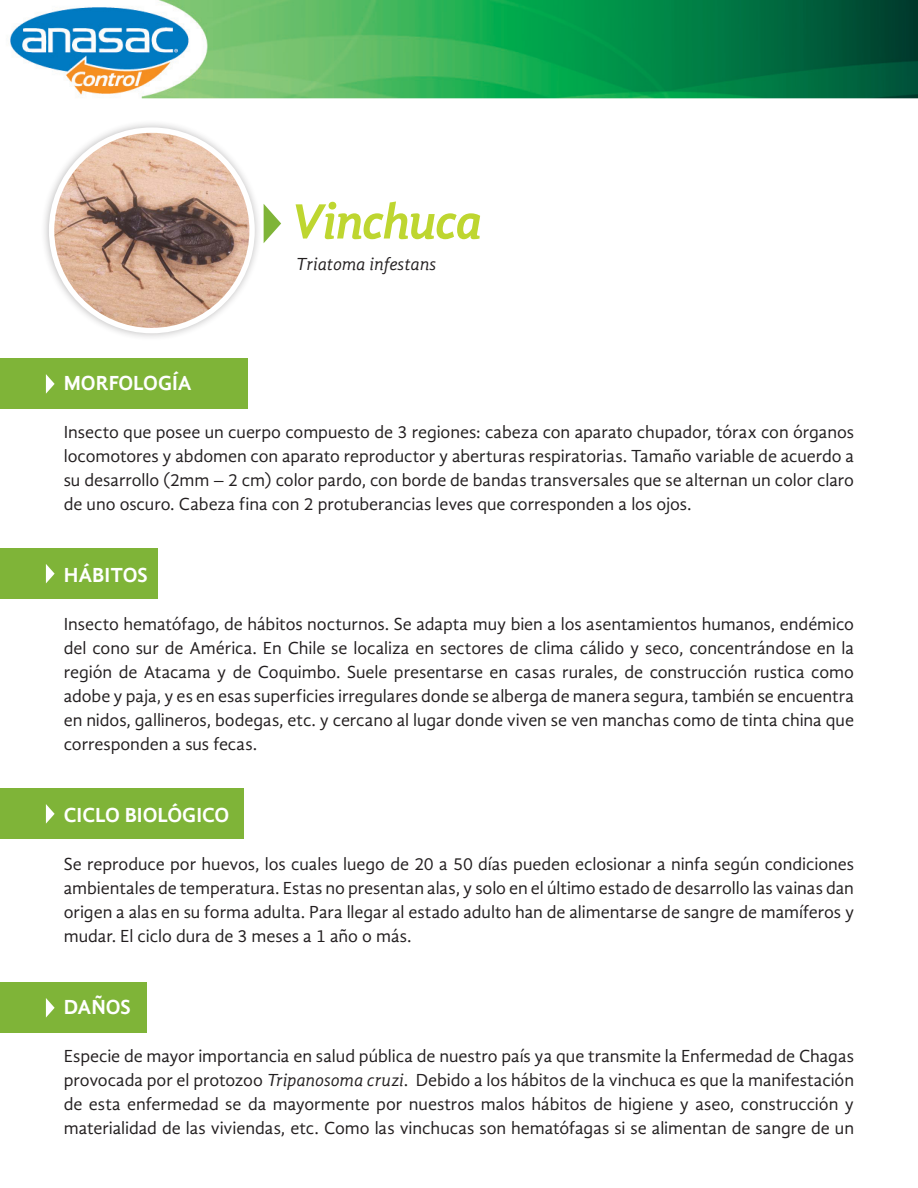
<style>
.page{position:relative;width:918px;height:1188px;background:#fff}
.page>*{position:absolute;margin:0;border:0;box-sizing:border-box;transform-origin:0 0}
.t1{font:italic 700 51px "Gandhi Sans";letter-spacing:-.04em;color:#bed630}
.t2{font:700 21px "Gandhi Sans";color:#fff}
.t3{font:18px/24px "Gandhi Sans";letter-spacing:-.005em;color:#231f20;text-align:justify}
.t4{font:italic 18px "Gandhi Sans";color:#231f20}
.s1{font-style:italic}
</style>
<div class="page">
<img style="left:10px;top:0;width:908px;height:99px">
<div style="left:0;top:788px;width:243px;height:51px;background:#7fb438"></div>
<svg style="left:46px;top:804px;width:9px;height:20px"></svg>
<div style="left:0;top:548px;width:157px;height:50px;background:#7fb438"></div>
<svg style="left:46px;top:564px;width:9px;height:19px"></svg>
<div style="left:0;top:982px;width:147px;height:50px;background:#7fb438"></div>
<svg style="left:46px;top:998px;width:9px;height:20px"></svg>
<div style="left:0;top:358px;width:248px;height:51px;background:#7fb438"></div>
<svg style="left:46px;top:374px;width:9px;height:20px"></svg>
<div style="left:41px;top:119px;width:222px;height:222px;background:#231f20;opacity:.3"></div>
<img style="left:52px;top:130px;width:200px;height:201px;border-radius:100px">
<div style="left:49px;top:127px;width:206px;height:206px;border:5px solid #fff;border-radius:50%"></div>
<svg style="left:264px;top:204px;width:17px;height:39px"></svg>
<p class="t1" style="left:291px;top:192px;width:193px">Vinchuca</p>
<p class="t4" style="left:296px;top:254px;width:142px">Triatoma infestans</p>
<p class="t2" style="left:64px;top:371px;width:130px">MORFOLOGÍA</p>
<p class="t3" style="left:64px;top:420px;width:792px">Insecto que posee un cuerpo compuesto de 3 regiones: cabeza con aparato chupador, tórax con órganos locomotores y abdomen con aparato reproductor y aberturas respiratorias. Tamaño variable de acuerdo a su desarrollo (2mm – 2 cm) color pardo, con borde de bandas transversales que se alternan un color claro de uno oscuro. Cabeza fina con 2 protuberancias leves que corresponden a los ojos.</p>
<p class="t2" style="left:64px;top:563px;width:85px">HÁBITOS</p>
<p class="t3" style="left:64px;top:612px;width:792px">Insecto hematófago, de hábitos nocturnos. Se adapta muy bien a los asentamientos humanos, endémico del cono sur de América. En Chile se localiza en sectores de clima cálido y seco, concentrándose en la región de Atacama y de Coquimbo. Suele presentarse en casas rurales, de construcción rustica como adobe y paja, y es en esas superficies irregulares donde se alberga de manera segura, también se encuentra en nidos, gallineros, bodegas, etc. y cercano al lugar donde viven se ven manchas como de tinta china que corresponden a sus fecas.</p>
<p class="t2" style="left:64px;top:803px;width:167px">CICLO BIOLÓGICO</p>
<p class="t3" style="left:64px;top:852px;width:792px">Se reproduce por huevos, los cuales luego de 20 a 50 días pueden eclosionar a ninfa según condiciones ambientales de temperatura. Estas no presentan alas, y solo en el último estado de desarrollo las vainas dan origen a alas en su forma adulta. Para llegar al estado adulto han de alimentarse de sangre de mamíferos y mudar. El ciclo dura de 3 meses a 1 año o más.</p>
<p class="t2" style="left:64px;top:995px;width:69px">DAÑOS</p>
<p class="t3" style="left:64px;top:1044px;width:792px">Especie de mayor importancia en salud pública de nuestro país ya que transmite la Enfermedad de Chagas provocada por el protozoo <span class="s1">Tripanosoma cruzi</span>. Debido a los hábitos de la vinchuca es que la manifestación de esta enfermedad se da mayormente por nuestros malos hábitos de higiene y aseo, construcción y materialidad de las viviendas, etc. Como las vinchucas son hematófagas si se alimentan de sangre de un</p>
</div>
